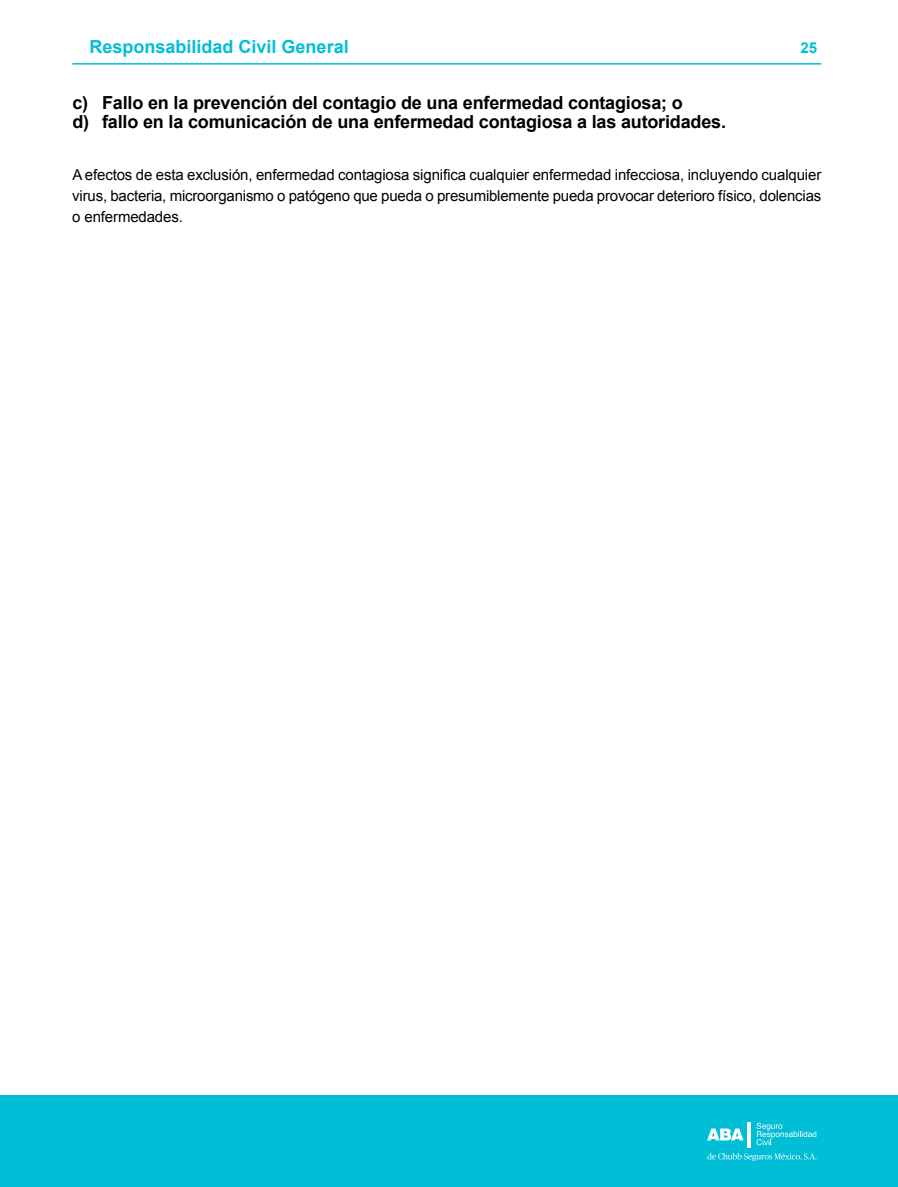
<style>
.page{position:relative;width:898px;height:1187px;background:#fff}
.page>*{position:absolute;margin:0;border:0;box-sizing:border-box;transform-origin:0 0}
.t1{font:700 18px/19.5px "Arial";letter-spacing:-.01em;color:#000}
.t2{font:700 18px "Arial";color:#00bed6}
.t3{font:15px/21px "Arial";letter-spacing:-.015em;color:#000;text-align:justify}
.t4{font:700 15px "Arial";color:#00bed6}
</style>
<div class="page">
<hr style="left:72px;top:63px;width:749px;height:2px;background:#00bed6">
<div style="left:0;top:1095px;width:897px;height:91px;background:#00bed6"></div>
<svg style="left:756px;top:1122px;width:60px;height:23px"></svg>
<svg style="left:707px;top:1128px;width:36px;height:12px"></svg>
<svg style="left:747px;top:1122px;width:3px;height:24px"></svg>
<svg style="left:707px;top:1153px;width:109px;height:7px"></svg>
<p class="t2" style="left:89px;top:34px;width:261px">Responsabilidad Civil General</p>
<p class="t4" style="left:800px;top:38px;width:18px">25</p>
<p class="t1" style="left:72px;top:93px;width:655px">c) Fallo en la prevención del contagio de una enfermedad contagiosa; o<br>d) fallo en la comunicación de una enfermedad contagiosa a las autoridades.</p>
<p class="t3" style="left:72px;top:164px;width:750px">A efectos de esta exclusión, enfermedad contagiosa significa cualquier enfermedad infecciosa, incluyendo cualquier virus, bacteria, microorganismo o patógeno que pueda o presumiblemente pueda provocar deterioro físico, dolencias o enfermedades.</p>
</div>
